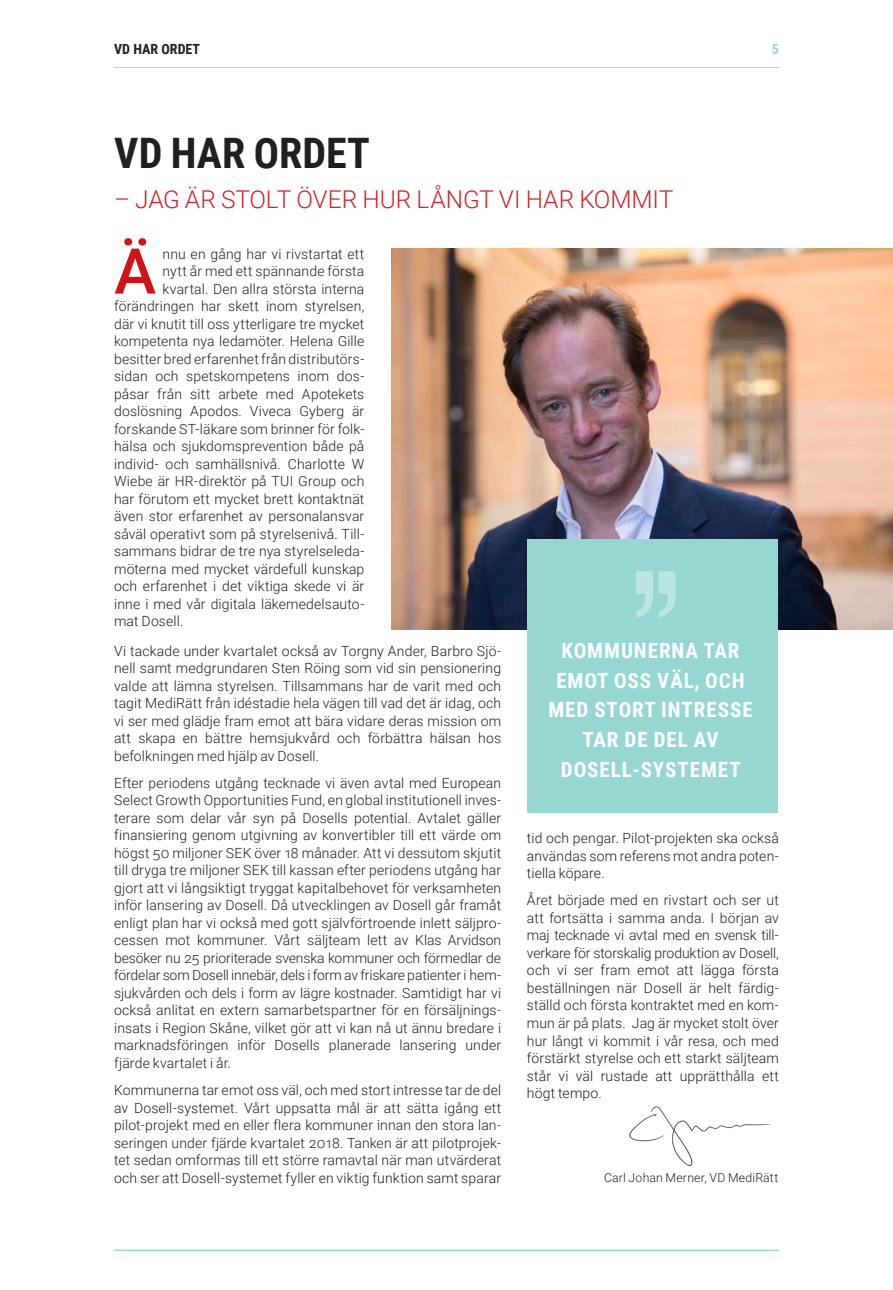
<style>
.page{position:relative;width:893px;height:1290px;background:#fff}
.page>*{position:absolute;margin:0;border:0;box-sizing:border-box;transform-origin:0 0}
.Rubrik_2{font:500 63.18px "Roboto";color:#cf1417}
.Rubrik_2-2{font:700 42px "Roboto Condensed";letter-spacing:.005em;color:#231f20}
.Rubrik_2-3{font:300 24.5px "Roboto";color:#d1232a}
.t1{font:700 21px/29.8px "Roboto Condensed";letter-spacing:.045em;color:#fff;text-align:center}
.Rubrik_2-4{font:300 14px/17.5px "Roboto";letter-spacing:.01em;color:#231f20;text-align:justify}
.t2{font:700 14px "Roboto Condensed";color:#231f20}
.t3{font:700 14px "Roboto Condensed";color:#96d7d2}
.Rubrik_2-5{font:300 12.25px "Roboto";letter-spacing:.02em;color:#231f20}
</style>
<div class="page">
<hr style="left:114px;top:67px;width:665px;height:1px;background:#96d7d2">
<hr style="left:114px;top:1250px;width:665px;height:1px;background:#96d7d2">
<img style="left:629px;top:1106px;width:141px;height:60px">
<img style="left:391px;top:248px;width:502px;height:382px">
<div style="left:527px;top:539px;width:251px;height:274px;background:#96d7d2"></div>
<svg style="left:636px;top:571px;width:17px;height:46px"></svg>
<svg style="left:659px;top:571px;width:16px;height:46px"></svg>
<p class="t2" style="left:114px;top:40px;width:88px">VD HAR ORDET</p>
<p class="Rubrik_2-2" style="left:114px;top:123px;width:257px">VD HAR ORDET</p>
<p class="Rubrik_2-3" style="left:114px;top:182px;width:561px">– JAG ÄR STOLT ÖVER HUR LÅNGT VI HAR KOMMIT</p>
<p class="Rubrik_2" style="left:114px;top:227px;width:44px">Ä</p>
<p class="Rubrik_2-4" style="left:162px;top:244px;width:203px">nnu en gång har vi rivstartat ett</p>
<p class="Rubrik_2-4" style="left:162px;top:262px;width:203px">nytt år med ett spännande första</p>
<p class="Rubrik_2-4" style="left:162px;top:279px;width:203px">kvartal. Den allra största interna</p>
<p class="Rubrik_2-4" style="left:114px;top:297px;width:252px">förändringen har skett inom styrelsen,</p>
<p class="Rubrik_2-4" style="left:114px;top:314px;width:252px">där vi knutit till oss ytterligare tre mycket</p>
<p class="Rubrik_2-4" style="left:114px;top:332px;width:252px">kompetenta nya ledamöter. Helena Gille</p>
<p class="Rubrik_2-4" style="left:114px;top:349px;width:251px">besitter bred erfarenhet från distributörs-</p>
<p class="Rubrik_2-4" style="left:114px;top:367px;width:251px">sidan och spetskompetens inom dos-</p>
<p class="Rubrik_2-4" style="left:114px;top:384px;width:252px">påsar från sitt arbete med Apotekets</p>
<p class="Rubrik_2-4" style="left:114px;top:402px;width:252px">doslösning Apodos. Viveca Gyberg är</p>
<p class="Rubrik_2-4" style="left:114px;top:419px;width:252px">forskande ST-läkare som brinner för folk-</p>
<p class="Rubrik_2-4" style="left:114px;top:437px;width:252px">hälsa och sjukdomsprevention både på</p>
<p class="Rubrik_2-4" style="left:114px;top:454px;width:252px">individ- och samhällsnivå. Charlotte W</p>
<p class="Rubrik_2-4" style="left:114px;top:472px;width:252px">Wiebe är HR-direktör på TUI Group och</p>
<p class="Rubrik_2-4" style="left:114px;top:489px;width:252px">har förutom ett mycket brett kontaktnät</p>
<p class="Rubrik_2-4" style="left:114px;top:507px;width:252px">även stor erfarenhet av personalansvar</p>
<p class="Rubrik_2-4" style="left:114px;top:524px;width:252px">såväl operativt som på styrelsenivå. Till-</p>
<p class="Rubrik_2-4" style="left:114px;top:542px;width:252px">sammans bidrar de tre nya styrelseleda-</p>
<p class="Rubrik_2-4" style="left:114px;top:559px;width:252px">möterna med mycket värdefull kunskap</p>
<p class="Rubrik_2-4" style="left:114px;top:577px;width:252px">och erfarenhet i det viktiga skede vi är</p>
<p class="Rubrik_2-4" style="left:114px;top:594px;width:252px">inne i med vår digitala läkemedelsauto-</p>
<p class="Rubrik_2-4" style="left:114px;top:612px;width:71px">mat Dosell.</p>
<p class="t3" style="left:772px;top:40px;width:9px">5</p>
<p class="Rubrik_2-4" style="left:114px;top:641px;width:389px">Vi tackade under kvartalet också av Torgny Ander, Barbro Sjö&shy;nell samt medgrundaren Sten Röing som vid sin pensionering valde att lämna styrelsen. Tillsammans har de varit med och tagit MediRätt från idéstadie hela vägen till vad det är idag, och vi ser med glädje fram emot att bära vidare deras mission om att skapa en bättre hemsjukvård och förbättra hälsan hos befolkningen med hjälp av Dosell.</p>
<p class="Rubrik_2-4" style="left:114px;top:774px;width:389px">Efter periodens utgång tecknade vi även avtal med European Select Growth Opportunities Fund, en global institutionell inves&shy;terare som delar vår syn på Dosells potential. Avtalet gäller finansiering genom utgivning av konvertibler till ett värde om högst 50 miljoner SEK över 18 månader. Att vi dessutom skjutit till dryga tre miljoner SEK till kassan efter periodens utgång har gjort att vi långsiktigt tryggat kapitalbehovet för verksamheten inför lansering av Dosell. Då utvecklingen av Dosell går framåt enligt plan har vi också med gott självförtroende inlett säljpro&shy;cessen mot kommuner. Vårt säljteam lett av Klas Arvidson besöker nu 25 prioriterade svenska kommuner och förmedlar de fördelar som Dosell innebär, dels i form av friskare patienter i hem&shy;sjukvården och dels i form av lägre kostnader. Samtidigt har vi också anlitat en extern samarbetspartner för en försäljnings&shy;insats i Region Skåne, vilket gör att vi kan nå ut ännu bredare i marknadsföringen inför Dosells planerade lansering under fjärde kvartalet i år.</p>
<p class="Rubrik_2-4" style="left:114px;top:1081px;width:389px">Kommunerna tar emot oss väl, och med stort intresse tar de del av Dosell-systemet. Vårt uppsatta mål är att sätta igång ett pilot-projekt med en eller flera kommuner innan den stora lan&shy;seringen under fjärde kvartalet 2018. Tanken är att pilotprojek&shy;tet sedan omformas till ett större ramavtal när man utvärderat och ser att Dosell-systemet fyller en viktig funktion samt sparar</p>
<p class="t1" style="left:548px;top:635px;width:206px">KOMMUNERNA TAR<br>EMOT OSS VÄL, OCH<br>MED STORT INTRESSE<br>TAR DE DEL AV<br>DOSELL-SYSTEMET</p>
<p class="Rubrik_2-4" style="left:527px;top:829px;width:253px">tid och pengar. Pilot-projekten ska också användas som referens mot andra poten&shy;tiella köpare.</p>
<p class="Rubrik_2-4" style="left:527px;top:891px;width:253px">Året började med en rivstart och ser ut att fortsätta i samma anda. I början av maj tecknade vi avtal med en svensk till&shy;verkare för storskalig produktion av Dosell, och vi ser fram emot att lägga första beställningen när Dosell är helt färdig&shy;ställd och första kontraktet med en kom&shy;mun är på plats. Jag är mycket stolt över hur långt vi kommit i vår resa, och med förstärkt styrelse och ett starkt säljteam står vi väl rustade att upprätthålla ett högt tempo.</p>
<p class="Rubrik_2-5" style="left:604px;top:1169px;width:176px">Carl Johan Merner, VD MediRätt</p>
</div>
